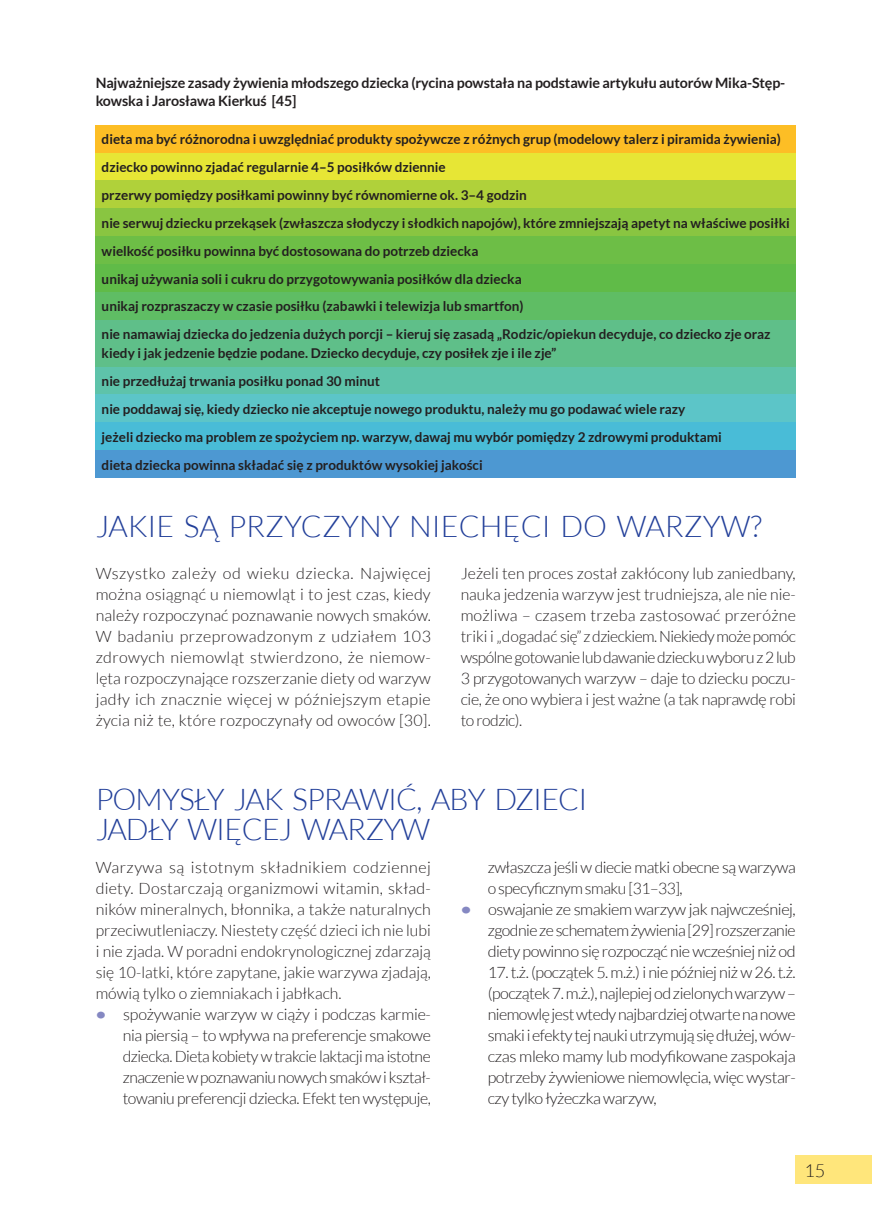
<style>
.page{position:relative;width:872px;height:1212px;background:#fff}
.page>*{position:absolute;margin:0;border:0;box-sizing:border-box;transform-origin:0 0}
.t1{font:300 30px/30px "Lato";letter-spacing:-.03em;color:#223f99}
.t2{font:300 30px "Lato";color:#223f99}
.t3{font:300 18px "Lato";color:#231f20}
.t4{font:300 15.75px/21px "Lato";letter-spacing:-.03em;color:#231f20;text-align:justify}
.t5{font:300 15.75px/21px "Lato";letter-spacing:-.03em;color:#231f20;text-align:justify;scale:1.04 1}
.t6{font:700 14.25px/18px "Lato";letter-spacing:-.01em;color:#231f20}
.t7{font:700 13.5px/27.9px "Lato";color:#231f20}
.s1{font-weight:700;font-size:16.2px;color:#8588c2}
</style>
<div class="page">
<div style="left:796px;top:1155px;width:76px;height:29px;background:#ffe67b"></div>
<div style="left:96px;top:125px;width:700px;height:28px;background:#fdbe25"></div>
<div style="left:96px;top:153px;width:700px;height:28px;background:#e7e635"></div>
<div style="left:96px;top:181px;width:700px;height:27px;background:#b0d13a"></div>
<div style="left:96px;top:208px;width:700px;height:28px;background:#89c541"></div>
<div style="left:96px;top:236px;width:700px;height:28px;background:#6dbe46"></div>
<div style="left:96px;top:264px;width:700px;height:28px;background:#60bb48"></div>
<div style="left:96px;top:292px;width:700px;height:28px;background:#5fbd64"></div>
<div style="left:96px;top:320px;width:700px;height:47px;background:#5fbf89"></div>
<div style="left:96px;top:367px;width:700px;height:27px;background:#5ec3aa"></div>
<div style="left:96px;top:394px;width:700px;height:28px;background:#5cc5c8"></div>
<div style="left:96px;top:422px;width:700px;height:28px;background:#49bcd7"></div>
<div style="left:96px;top:450px;width:700px;height:28px;background:#4d98d2"></div>
<p class="t6" style="left:96px;top:74px;width:691px">Najważniejsze zasady żywienia młodszego dziecka (rycina powstała na podstawie artykułu autorów Mika-Stęp&shy;kowska i Jarosława Kierkuś [45]</p>
<p class="t7" style="left:102px;top:125px;width:689px">dieta ma być różnorodna i uwzględniać produkty spożywcze z różnych grup (modelowy talerz i piramida żywienia) dziecko powinno zjadać regularnie 4–5 posiłków dziennie<br>przerwy pomiędzy posiłkami powinny być równomierne ok. 3–4 godzin<br>nie serwuj dziecku przekąsek (zwłaszcza słodyczy i słodkich napojów), które zmniejszają apetyt na właściwe posiłki wielkość posiłku powinna być dostosowana do potrzeb dziecka<br>unikaj używania soli i cukru do przygotowywania posiłków dla dziecka<br>unikaj rozpraszaczy w czasie posiłku (zabawki i telewizja lub smartfon)<br>nie namawiaj dziecka do jedzenia dużych porcji – kieruj się zasadą „Rodzic/opiekun decyduje, co dziecko zje oraz</p>
<p class="t7" style="left:102px;top:339px;width:622px">kiedy i jak jedzenie będzie podane. Dziecko decyduje, czy posiłek zje i ile zje”<br>nie przedłużaj trwania posiłku ponad 30 minut<br>nie poddawaj się, kiedy dziecko nie akceptuje nowego produktu, należy mu go podawać wiele razy<br>jeżeli dziecko ma problem ze spożyciem np. warzyw, dawaj mu wybór pomiędzy 2 zdrowymi produktami dieta dziecka powinna składać się z produktów wysokiej jakości</p>
<h1 class="t2" style="left:96px;top:510px;width:668px">JAKIE SĄ PRZYCZYNY NIECHĘCI DO WARZYW?</h1>
<p class="t4" style="left:96px;top:563px;width:337px">Wszystko zależy od wieku dziecka. Najwięcej można osiągnąć u niemowląt i to jest czas, kiedy należy rozpoczynać poznawanie nowych smaków.<br>W badaniu przeprowadzonym z udziałem 103 zdrowych niemowląt stwierdzono, że niemow&shy;lęta rozpoczynające rozszerzanie diety od warzyw jadły ich znacznie więcej w późniejszym etapie życia niż te, które rozpoczynały od owoców [30].</p>
<p class="t4" style="left:460px;top:563px;width:337px">Jeżeli ten proces został zakłócony lub zaniedbany, nauka jedzenia warzyw jest trudniejsza, ale nie nie&shy;możliwa – czasem trzeba zastosować przeróżne triki i „dogadać się” z dzieckiem. Niekiedy może pomóc wspólne gotowanie lub dawanie dziecku wyboru z 2 lub 3 przygotowanych warzyw – daje to dziecku poczu&shy;cie, że ono wybiera i jest ważne (a tak naprawdę robi to rodzic).</p>
<h1 class="t1" style="left:96px;top:784px;width:493px">POMYSŁY JAK SPRAWIĆ, ABY DZIECI<br>JADŁY WIĘCEJ WARZYW</h1>
<p class="t4" style="left:96px;top:857px;width:337px">Warzywa są istotnym składnikiem codziennej diety. Dostarczają organizmowi witamin, skład&shy;ników mineralnych, błonnika, a także naturalnych przeciwutleniaczy. Niestety część dzieci ich nie lubi i nie zjada. W poradni endokrynologicznej zdarzają się 10-latki, które zapytane, jakie warzywa zjadają, mówią tylko o ziemniakach i jabłkach.</p>
<p class="t4" style="left:123px;top:1004px;width:310px;text-indent:-27px"><span class="s1">•</span> spożywanie warzyw w ciąży i podczas karmie&shy;nia piersią – to wpływa na preferencje smakowe dziecka. Dieta kobiety w trakcie laktacji ma istotne znaczenie w poznawaniu nowych smaków i kształ&shy;towaniu preferencji dziecka. Efekt ten występuje,</p>
<p class="t4" style="left:487px;top:857px;width:309px">zwłaszcza jeśli w diecie matki obecne są warzywa o specyficznym smaku [31–33],</p>
<p class="t5" style="left:487px;top:899px;width:298px;text-indent:-27px"><span class="s1">•</span> oswajanie ze smakiem warzyw jak najwcześniej, zgodnie ze schematem żywienia [29] rozszerzanie diety powinno się rozpocząć nie wcześniej niż od</p>
<p class="t4" style="left:487px;top:962px;width:310px">17. t.ż. (początek 5. m.ż.) i nie później niż w 26. t.ż. (początek 7. m.ż.), najlepiej od zielonych warzyw – niemowlę jest wtedy najbardziej otwarte na nowe smaki i efekty tej nauki utrzymują się dłużej, wów&shy;czas mleko mamy lub modyfikowane zaspokaja potrzeby żywieniowe niemowlęcia, więc wystar&shy;czy tylko łyżeczka warzyw,</p>
<p class="t3" style="left:804px;top:1160px;width:22px">15</p>
</div>
